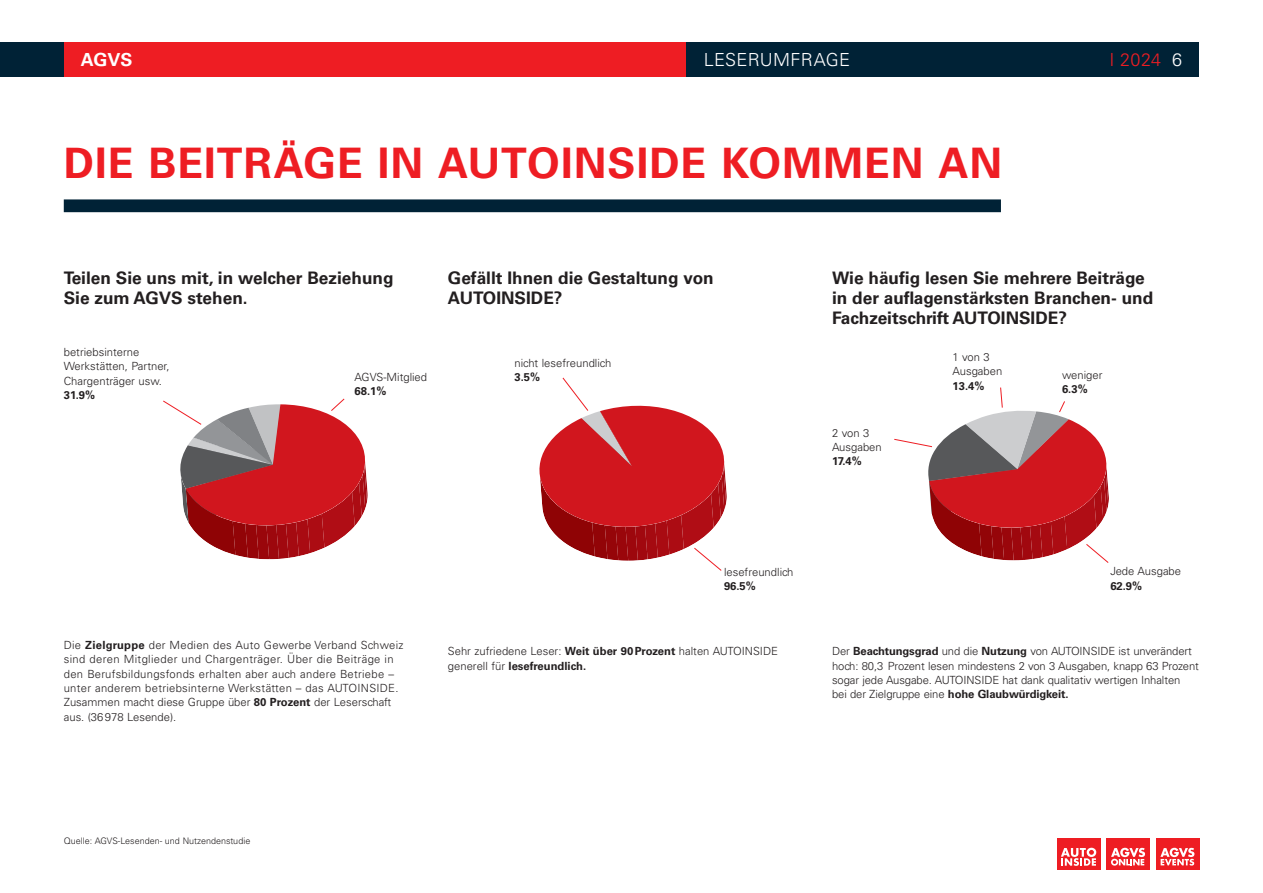
<style>
.page{position:relative;width:1263px;height:893px;background:#fff}
.page>*{position:absolute;margin:0;border:0;box-sizing:border-box;transform-origin:0 0}
.t1{font:700 42px "Univers LT Std";letter-spacing:.025em;color:#ee1d23}
.t2{font:300 18px "Univers LT Std";letter-spacing:.015em;color:#fff}
.t3{font:300 18px "Univers LT Std";color:#ee1d23}
.t4{font:700 18px "Univers LT Std";color:#fff}
.t5{font:700 17.25px/20.2px "Univers LT Std";color:#231f20}
.t6{font:300 11.25px/14.2px "Univers LT Std";color:#231f20}
.t7{font:300 11.25px/14.2px "Univers LT Std";letter-spacing:.025em;color:#231f20}
.t8{font:700 11.25px "Univers LT Std";color:#231f20}
.t9{font:300 9px "Univers LT Std";color:#231f20}
.s1{color:#fff}
.s2{font-weight:700}
</style>
<div class="page">
<div style="left:0;top:43px;width:64px;height:34px;background:#002236"></div>
<div style="left:64px;top:43px;width:623px;height:34px;background:#ee1d23"></div>
<div style="left:687px;top:43px;width:512px;height:34px;background:#002236"></div>
<div style="left:64px;top:199px;width:937px;height:13px;background:#002236"></div>
<svg style="left:539px;top:377px;width:188px;height:194px"></svg>
<svg style="left:163px;top:398px;width:205px;height:161px"></svg>
<svg style="left:894px;top:387px;width:215px;height:176px"></svg>
<div style="left:1057px;top:838px;width:43px;height:31px;background:#ee1d23"></div>
<svg style="left:1061px;top:848px;width:35px;height:18px"></svg>
<div style="left:1106px;top:838px;width:44px;height:31px;background:#ee1d23"></div>
<svg style="left:1111px;top:848px;width:34px;height:18px"></svg>
<div style="left:1156px;top:838px;width:43px;height:31px;background:#ee1d23"></div>
<svg style="left:1160px;top:848px;width:34px;height:18px"></svg>
<h2 class="t4" style="left:81px;top:49px;width:53px">AGVS</h2>
<h2 class="t2" style="left:704px;top:49px;width:148px">LESERUMFRAGE</h2>
<h2 class="t3" style="left:1109px;top:49px;width:74px">I 2024 <span class="s1">6</span></h2>
<h1 class="t1" style="left:64px;top:139px;width:940px">DIE BEITRÄGE IN AUTOINSIDE KOMMEN AN</h1>
<h3 class="t5" style="left:64px;top:267px;width:331px">Teilen Sie uns mit, in welcher Beziehung<br>Sie zum AGVS stehen.</h3>
<h3 class="t5" style="left:448px;top:268px;width:267px">Gefällt Ihnen die Gestaltung von<br>AUTOINSIDE?</h3>
<h3 class="t5" style="left:832px;top:268px;width:323px">Wie häufig lesen Sie mehrere Beiträge in der auflagenstärksten Branchen- und<br>Fachzeitschrift AUTOINSIDE?</h3>
<p class="t6" style="left:64px;top:345px;width:107px">betriebsinterne<br>Werkstätten, Partner,<br>Chargenträger usw.</p>
<p class="t8" style="left:64px;top:388px;width:33px">31.9%</p>
<p class="t6" style="left:355px;top:370px;width:74px">AGVS-Mitglied</p>
<p class="t8" style="left:355px;top:385px;width:33px">68.1%</p>
<p class="t6" style="left:514px;top:356px;width:98px">nicht lesefreundlich</p>
<p class="t8" style="left:514px;top:370px;width:27px">3.5%</p>
<p class="t6" style="left:952px;top:350px;width:51px">1 von 3<br>Ausgaben</p>
<p class="t8" style="left:952px;top:379px;width:33px">13.4%</p>
<p class="t6" style="left:1062px;top:367px;width:42px">weniger</p>
<p class="t8" style="left:1062px;top:382px;width:27px">6.3%</p>
<p class="t6" style="left:832px;top:425px;width:51px">2 von 3<br>Ausgaben</p>
<p class="t8" style="left:832px;top:454px;width:31px">17.4%</p>
<p class="t6" style="left:724px;top:565px;width:71px">lesefreundlich</p>
<p class="t8" style="left:724px;top:580px;width:33px">96.5%</p>
<p class="t6" style="left:1110px;top:564px;width:72px">Jede Ausgabe</p>
<p class="t8" style="left:1110px;top:579px;width:33px">62.9%</p>
<p class="t7" style="left:64px;top:638px;width:341px">Die <span class="s2">Zielgruppe</span> der Medien des Auto Gewerbe Verband Schweiz sind deren Mitglieder und Chargenträger. Über die Beiträge in den Berufsbildungsfonds erhalten aber auch andere Betriebe – unter anderem betriebsinterne Werkstätten – das AUTOINSIDE.<br>Zusammen macht diese Gruppe über <span class="s2">80 Prozent</span> der Leserschaft aus. (36978 Lesende).</p>
<p class="t6" style="left:448px;top:644px;width:332px">Sehr zufriedene Leser: <span class="s2">Weit über 90Prozent</span> halten AUTOINSIDE generell für <span class="s2">lesefreundlich.</span></p>
<p class="t9" style="left:64px;top:836px;width:188px">Quelle: AGVS-Lesenden- und Nutzendenstudie</p>
<p class="t6" style="left:832px;top:644px;width:368px">Der <span class="s2">Beachtungsgrad</span> und die <span class="s2">Nutzung</span> von AUTOINSIDE ist unverändert hoch: 80,3 Prozent lesen mindestens 2 von 3 Ausgaben, knapp 63 Prozent sogar jede Ausgabe. AUTOINSIDE hat dank qualitativ wertigen Inhalten<br>bei der Zielgruppe eine <span class="s2">hohe Glaubwürdigkeit.</span></p>
</div>
